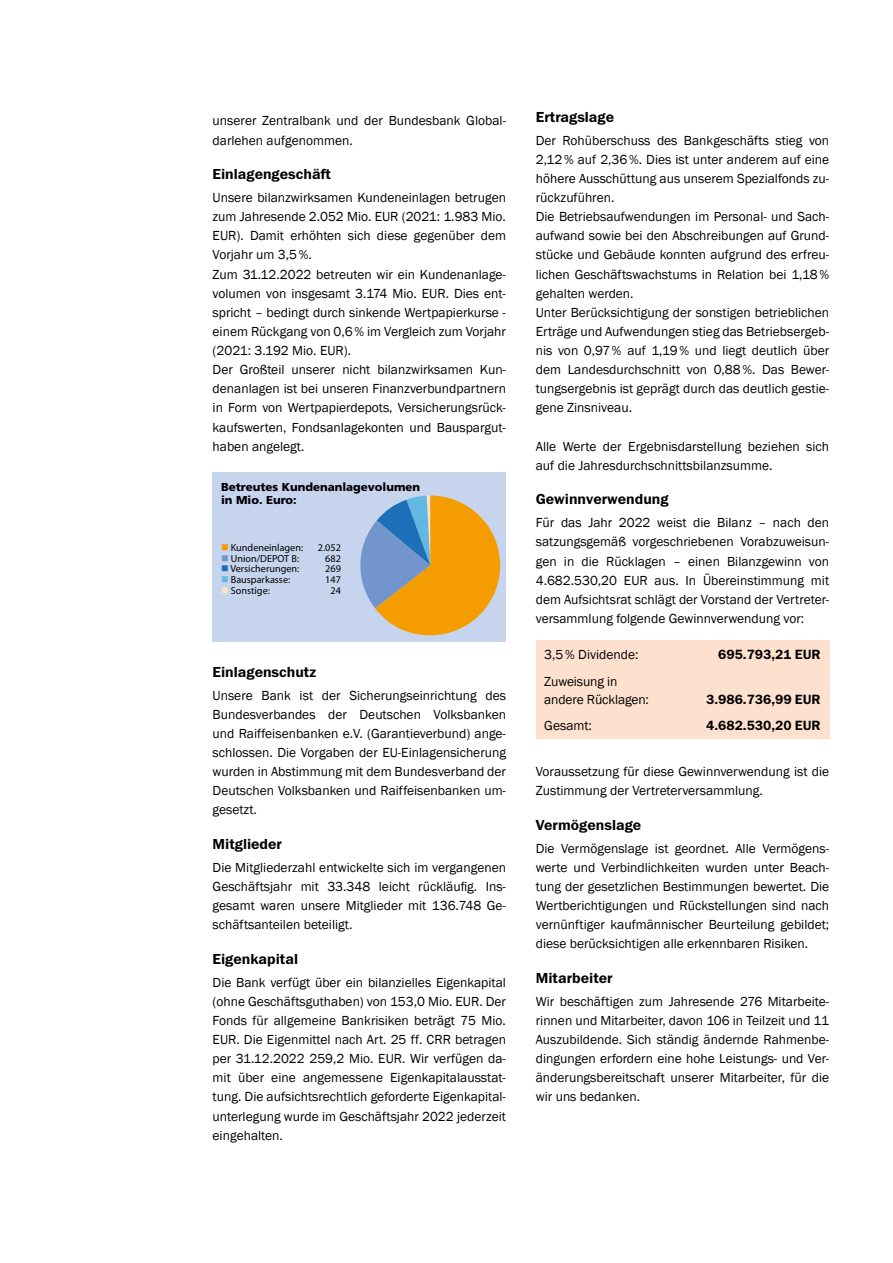
<style>
.page{position:relative;width:893px;height:1263px;background:#fff}
.page>*{position:absolute;margin:0;border:0;box-sizing:border-box;transform-origin:0 0}
.VR_Zwiti{font:600 14.7px "Franklin Gothic ITC";color:#000}
.VR_gtx{font:13.5px/19.2px "Franklin Gothic";color:#000;text-align:justify}
.gtx{font:13.5px/18px "Franklin Gothic";letter-spacing:-.01em;color:#000}
.gtx-2{font:600 13.5px "Franklin Gothic ITC";color:#000}
.t1{font:900 11.55px/12.8px "Frutiger LT Std";color:#000}
.t2{font:10.2px "Myriad Pro";color:#000}
.s1{color:#f59c00}
.s2{color:#7295cd}
.s3{color:#1d6fb7}
.s4{color:#63b8e1}
.s5{color:#fee4c7}
</style>
<div class="page">
<div style="left:213px;top:473px;width:293px;height:169px;background:#c7d4ee"></div>
<svg style="left:360px;top:495px;width:140px;height:140px"></svg>
<div style="left:536px;top:640px;width:293px;height:99px;background:#fde1ce"></div>
<p class="VR_gtx" style="left:213px;top:112px;width:295px">unserer Zentralbank und der Bundesbank Global&shy;darlehen aufgenommen.</p>
<p class="VR_Zwiti" style="left:213px;top:165px;width:120px">Einlagengeschäft</p>
<p class="VR_gtx" style="left:213px;top:188px;width:295px">Unsere bilanzwirksamen Kundeneinlagen betrugen zum Jahresende 2.052 Mio. EUR (2021: 1.983 Mio.<br>EUR). Damit erhöhten sich diese gegenüber dem Vorjahr um 3,5%.</p>
<p class="VR_gtx" style="left:213px;top:265px;width:295px">Zum 31.12.2022 betreuten wir ein Kundenanlage&shy;volumen von insgesamt 3.174 Mio. EUR. Dies ent&shy;spricht – bedingt durch sinkende Wertpapierkurse - einem Rückgang von 0,6% im Vergleich zum Vorjahr (2021: 3.192 Mio. EUR).</p>
<p class="VR_gtx" style="left:213px;top:360px;width:295px">Der Großteil unserer nicht bilanzwirksamen Kun&shy;denanlagen ist bei unseren Finanzverbundpartnern in Form von Wertpapierdepots, Versicherungsrück&shy;kaufswerten, Fondsanlagekonten und Bauspargut&shy;haben angelegt.</p>
<p class="t1" style="left:221px;top:481px;width:201px">Betreutes Kundenanlagevolumen in Mio. Euro:</p>
<p class="t2" style="left:221px;top:541px;width:84px"><span class="s1">■</span> Kundeneinlagen:</p>
<p class="t2" style="left:318px;top:541px;width:25px">2.052</p>
<p class="t2" style="left:221px;top:552px;width:80px"><span class="s2">■</span> Union/DEPOT B:</p>
<p class="t2" style="left:325px;top:552px;width:17px">682</p>
<p class="t2" style="left:221px;top:563px;width:80px"><span class="s3">■</span> Versicherungen:</p>
<p class="t2" style="left:325px;top:563px;width:17px">269</p>
<p class="t2" style="left:221px;top:573px;width:71px"><span class="s4">■</span> Bausparkasse:</p>
<p class="t2" style="left:325px;top:573px;width:17px">147</p>
<p class="t2" style="left:221px;top:584px;width:50px"><span class="s5">■</span> Sonstige:</p>
<p class="t2" style="left:330px;top:584px;width:12px">24</p>
<p class="VR_Zwiti" style="left:213px;top:663px;width:105px">Einlagenschutz</p>
<p class="VR_gtx" style="left:213px;top:686px;width:295px">Unsere Bank ist der Sicherungseinrichtung des Bundesverbandes der Deutschen Volksbanken und Raiffeisenbanken e.V. (Garantieverbund) ange&shy;schlossen. Die Vorgaben der EU-Einlagensicherung wurden in Abstimmung mit dem Bundesverband der Deutschen Volksbanken und Raiffeisenbanken um&shy;gesetzt.</p>
<p class="VR_Zwiti" style="left:213px;top:835px;width:71px">Mitglieder</p>
<p class="VR_gtx" style="left:213px;top:858px;width:295px">Die Mitgliederzahl entwickelte sich im vergangenen Geschäftsjahr mit 33.348 leicht rückläufig. Ins&shy;gesamt waren unsere Mitglieder mit 136.748 Ge&shy;schäftsanteilen beteiligt.</p>
<p class="VR_Zwiti" style="left:213px;top:950px;width:87px">Eigenkapital</p>
<p class="VR_gtx" style="left:213px;top:973px;width:295px">Die Bank verfügt über ein bilanzielles Eigenkapital (ohne Geschäftsguthaben) von 153,0 Mio. EUR. Der Fonds für allgemeine Bankrisiken beträgt 75 Mio.<br>EUR. Die Eigenmittel nach Art. 25 ff. CRR betragen per 31.12.2022 259,2 Mio. EUR. Wir verfügen da&shy;mit über eine angemessene Eigenkapitalausstat&shy;tung. Die aufsichtsrechtlich geforderte Eigenkapital&shy;unterlegung wurde im Geschäftsjahr 2022 jederzeit eingehalten.</p>
<p class="VR_Zwiti" style="left:536px;top:108px;width:80px">Ertragslage</p>
<p class="VR_gtx" style="left:536px;top:131px;width:295px">Der Rohüberschuss des Bankgeschäfts stieg von 2,12% auf 2,36%. Dies ist unter anderem auf eine höhere Ausschüttung aus unserem Spezialfonds zu&shy;rückzuführen.</p>
<p class="VR_gtx" style="left:536px;top:207px;width:295px">Die Betriebsaufwendungen im Personal- und Sach&shy;aufwand sowie bei den Abschreibungen auf Grund&shy;stücke und Gebäude konnten aufgrund des erfreu&shy;lichen Geschäftswachstums in Relation bei 1,18% gehalten werden.</p>
<p class="VR_gtx" style="left:536px;top:303px;width:295px">Unter Berücksichtigung der sonstigen betrieblichen Erträge und Aufwendungen stieg das Betriebsergeb&shy;nis von 0,97% auf 1,19% und liegt deutlich über dem Landesdurchschnitt von 0,88%. Das Bewer&shy;tungsergebnis ist geprägt durch das deutlich gestie&shy;gene Zinsniveau.</p>
<p class="VR_gtx" style="left:536px;top:437px;width:295px">Alle Werte der Ergebnisdarstellung beziehen sich auf die Jahresdurchschnittsbilanzsumme.</p>
<p class="VR_Zwiti" style="left:536px;top:490px;width:134px">Gewinnverwendung</p>
<p class="VR_gtx" style="left:536px;top:513px;width:295px">Für das Jahr 2022 weist die Bilanz – nach den satzungsgemäß vorgeschriebenen Vorabzuweisun&shy;gen in die Rücklagen – einen Bilanzgewinn von 4.682.530,20 EUR aus. In Übereinstimmung mit dem Aufsichtsrat schlägt der Vorstand der Vertreter&shy;versammlung folgende Gewinnverwendung vor:</p>
<p class="gtx" style="left:544px;top:646px;width:96px">3,5% Dividende:</p>
<p class="gtx-2" style="left:718px;top:647px;width:104px">695.793,21 EUR</p>
<p class="gtx" style="left:544px;top:673px;width:106px">Zuweisung in andere Rücklagen:</p>
<p class="gtx-2" style="left:706px;top:691px;width:116px">3.986.736,99 EUR</p>
<p class="gtx" style="left:544px;top:717px;width:49px">Gesamt:</p>
<p class="gtx-2" style="left:706px;top:718px;width:116px">4.682.530,20 EUR</p>
<p class="VR_gtx" style="left:536px;top:762px;width:295px">Voraussetzung für diese Gewinnverwendung ist die<br>Zustimmung der Vertreterversammlung.</p>
<p class="VR_Zwiti" style="left:536px;top:816px;width:107px">Vermögenslage</p>
<p class="VR_gtx" style="left:536px;top:839px;width:295px">Die Vermögenslage ist geordnet. Alle Vermögens&shy;werte und Verbindlichkeiten wurden unter Beach&shy;tung der gesetzlichen Bestimmungen bewertet. Die Wertberichtigungen und Rückstellungen sind nach vernünftiger kaufmännischer Beurteilung gebildet; diese berücksichtigen alle erkennbaren Risiken.</p>
<p class="VR_Zwiti" style="left:536px;top:969px;width:79px">Mitarbeiter</p>
<p class="VR_gtx" style="left:536px;top:992px;width:295px">Wir beschäftigen zum Jahresende 276 Mitarbeite&shy;rinnen und Mitarbeiter, davon 106 in Teilzeit und 11<br>Auszubildende. Sich ständig ändernde Rahmenbe&shy;dingungen erfordern eine hohe Leistungs- und Ver&shy;änderungsbereitschaft unserer Mitarbeiter, für die wir uns bedanken.</p>
</div>
